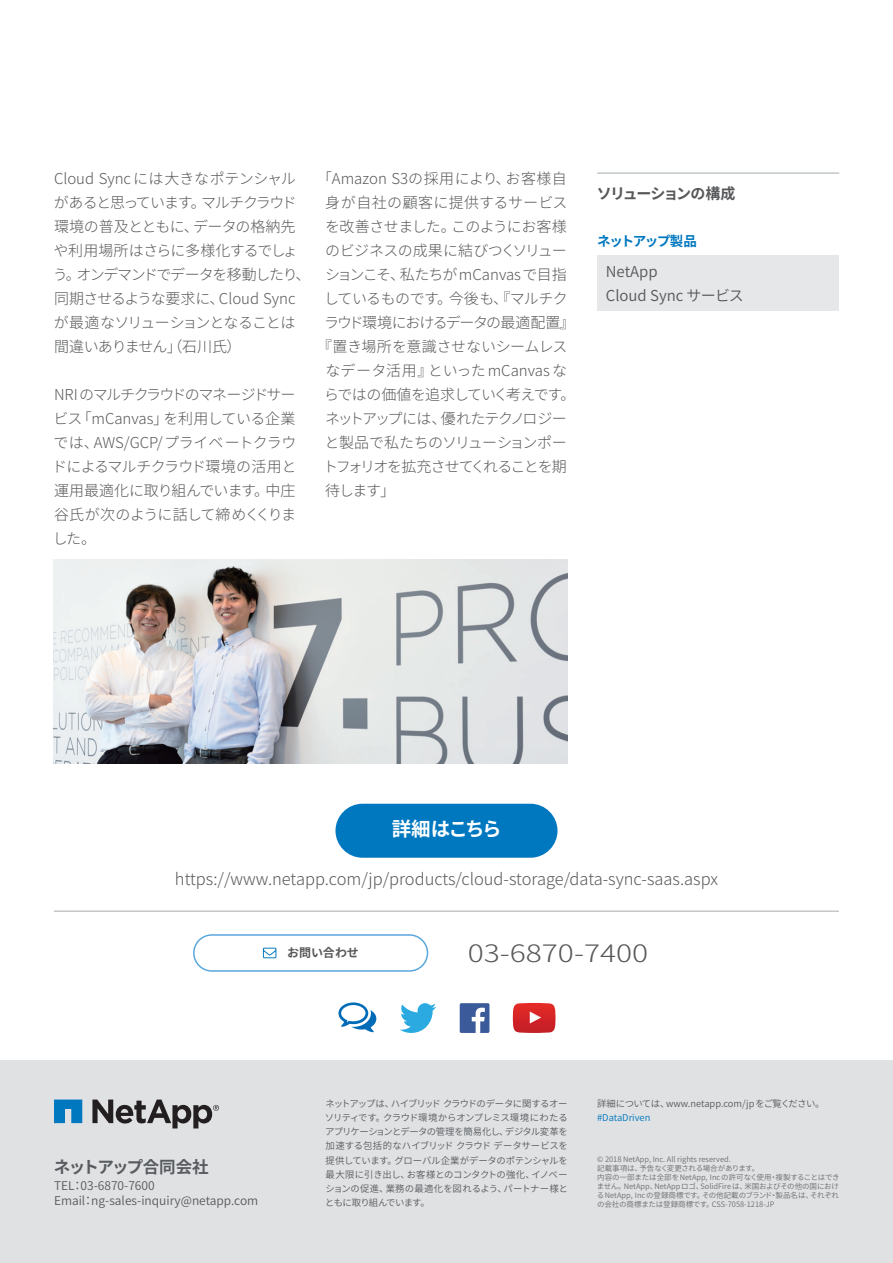
<style>
.page{position:relative;width:893px;height:1263px;background:#fff}
.page>*{position:absolute;margin:0;border:0;box-sizing:border-box;transform-origin:0 0}
.t1{font:300 24px "Noto Sans CJ Kjp";color:#57585a;scale:1.25 1}
.t2{font:700 19.5px "Noto Sans CJ Kjp";letter-spacing:-.085em;color:#fff}
.t3{font:300 16.5px "Noto Sans CJ Kjp";color:#57585a}
.t4{font:700 16.5px "Noto Sans CJ Kjp";letter-spacing:-.09em;color:#585b5f}
.t5{font:300 15px/24px "Noto Sans CJ Kjp";letter-spacing:-.035em;color:#57585a}
.t6{font:300 15px "Noto Sans CJ Kjp";color:#57585a}
.t7{font:300 15px "Noto Sans CJ Kjp";letter-spacing:-.085em;color:#57585a}
.t8{font:600 15px/24px "Noto Sans CJ Kjp";color:#57585a}
.t9{font:300 15px "Noto Sans CJ Kjp";letter-spacing:-.06em;color:#57585a}
.t10{font:300 15px "Noto Sans CJ Kjp";letter-spacing:-.09em;color:#57585a}
.t11{font:300 15px "Noto Sans CJ Kjp";letter-spacing:.025em;color:#57585a}
.t12{font:700 15px "Noto Sans CJ Kjp";letter-spacing:-.09em;color:#57585a}
.t13{font:700 13.5px "Noto Sans CJ Kjp";letter-spacing:-.09em;color:#0078c0}
.t14{font:600 12px/15px "Noto Sans CJ Kjp";color:#585b5f}
.t15{font:700 12px "Noto Sans CJ Kjp";letter-spacing:-.01em;color:#57585a}
.t16{font:600 9.3px/14.2px "Noto Sans CJ Kjp";letter-spacing:-.025em;color:#585b5f;text-align:justify}
.t17{font:600 9.3px "Noto Sans CJ Kjp";color:#0078c0}
.t18{font:600 7.5px/9px "Noto Sans CJ Kjp";color:#6c6d70}
</style>
<div class="page">
<div style="left:0;top:1060px;width:893px;height:203px;background:#dfe1e2"></div>
<svg style="left:54px;top:1099px;width:28px;height:24px"></svg>
<svg style="left:92px;top:1099px;width:127px;height:29px"></svg>
<div style="left:597px;top:255px;width:242px;height:56px;background:#e6e7e9"></div>
<hr style="left:597px;top:172px;width:242px;height:2px;background:#c3c7c9">
<svg style="left:400px;top:1003px;width:36px;height:30px"></svg>
<div style="left:460px;top:1003px;width:29px;height:30px;background:#3a5a99;border-radius:2px"></div>
<svg style="left:472px;top:1008px;width:13px;height:25px"></svg>
<svg style="left:513px;top:1003px;width:42px;height:30px"></svg>
<svg style="left:338px;top:1002px;width:38px;height:30px"></svg>
<hr style="left:54px;top:910px;width:785px;height:2px;background:#c3c7c9">
<div style="left:193px;top:934px;width:235px;height:38px;border:2px solid #59a8dd;border-radius:18px"></div>
<svg style="left:263px;top:948px;width:13px;height:10px"></svg>
<div style="left:335px;top:804px;width:222px;height:54px;background:#0078c0;border-radius:27px"></div>
<img style="left:54px;top:559px;width:513px;height:204px">
<p class="t5" style="left:53px;top:167px;width:259px">Cloud Sync には大きなポテンシャルがあると思っています。マルチクラウド環境の普及とともに、データの格納先や利用場所はさらに多様化するでしょう。オンデマンドでデータを移動したり、同期させるような要求に、Cloud Syncが最適なソリューションとなることは間違いありません」（石川氏）</p>
<p class="t5" style="left:52px;top:383px;width:246px;text-align:justify">NRI のマルチクラウドのマネージドサービス「mCanvas」を利用している企業では、AWS/GCP/プライベートクラウドによるマルチクラウド環境の活用と運用最適化に取り組んでいます。中庄谷氏が次のように話して締めくくりました。</p>
<p class="t6" style="left:317px;top:170px;width:251px">「Amazon S3の採用により、お客様自</p>
<p class="t11" style="left:325px;top:194px;width:244px">身が自社の顧客に提供するサービス</p>
<p class="t5" style="left:325px;top:215px;width:243px">を改善させました。このようにお客様</p>
<p class="t5" style="left:325px;top:239px;width:243px">のビジネスの成果に結びつくソリュー</p>
<p class="t5" style="left:325px;top:263px;width:243px">ションこそ、私たちがmCanvasで目指</p>
<p class="t5" style="left:324px;top:287px;width:245px">しているものです。今後も、『マルチク</p>
<p class="t7" style="left:324px;top:314px;width:252px">ラウド環境におけるデータの最適配置』</p>
<p class="t5" style="left:317px;top:335px;width:252px">『置き場所を意識させないシームレス</p>
<p class="t6" style="left:325px;top:362px;width:243px">なデータ活用』といった mCanvas な</p>
<p class="t9" style="left:324px;top:386px;width:253px">らではの価値を追求していく考えです。</p>
<p class="t7" style="left:325px;top:410px;width:243px">ネットアップには、優れたテクノロジー</p>
<p class="t5" style="left:325px;top:431px;width:244px">と製品で私たちのソリューションポー</p>
<p class="t10" style="left:323px;top:458px;width:245px">トフォリオを拡充させてくれることを期</p>
<p class="t5" style="left:325px;top:479px;width:71px">待します」</p>
<p class="t12" style="left:597px;top:185px;width:140px">ソリューションの構成</p>
<p class="t13" style="left:597px;top:233px;width:101px">ネットアップ製品</p>
<p class="t8" style="left:606px;top:260px;width:139px">NetApp<br>Cloud Sync サービス</p>
<h2 class="t2" style="left:392px;top:818px;width:111px">詳細はこちら</h2>
<p class="t3" style="left:175px;top:869px;width:544px">https://www.netapp.com/jp/products/cloud-storage/data-sync-saas.aspx</p>
<p class="t15" style="left:287px;top:946px;width:73px">お問い合わせ</p>
<h1 class="t1" style="left:468px;top:940px;width:146px">03-6870-7400</h1>
<p class="t4" style="left:54px;top:1158px;width:156px">ネットアップ合同会社</p>
<p class="t14" style="left:54px;top:1179px;width:206px">TEL：03-6870-7600<br>Email：ng-sales-inquiry@netapp.com</p>
<p class="t16" style="left:325px;top:1096px;width:245px">ネットアップは、ハイブリッド クラウドのデータに関するオーソリティです。クラウド環境からオンプレミス環境にわたるアプリケーションとデータの管理を簡易化し、デジタル変革を加速する包括的なハイブリッド クラウド データサービスを提供しています。グローバル企業がデータのポテンシャルを最大限に引き出し、お客様とのコンタクトの強化、イノベーションの促進、業務の最適化を図れるよう、パートナー様とともに取り組んでいます。</p>
<p class="t16" style="left:597px;top:1096px;width:229px">詳細については、www.netapp.com/jp をご覧ください。</p>
<p class="t17" style="left:597px;top:1112px;width:55px">#DataDriven</p>
<p class="t18" style="left:597px;top:1155px;width:244px">© 2018 NetApp, Inc. All rights reserved.<br>記載事項は、予告なく変更される場合があります。<br>内容の一部または全部をNetApp, Inc の許可なく使用・複製することはできません。NetApp、NetApp ロゴ、SolidFire は、米国およびその他の国におけるNetApp, Incの登録商標です。その他記載のブランド・製品名は、それぞれの会社の商標または登録商標です。CSS-7058-1218-JP</p>
</div>
